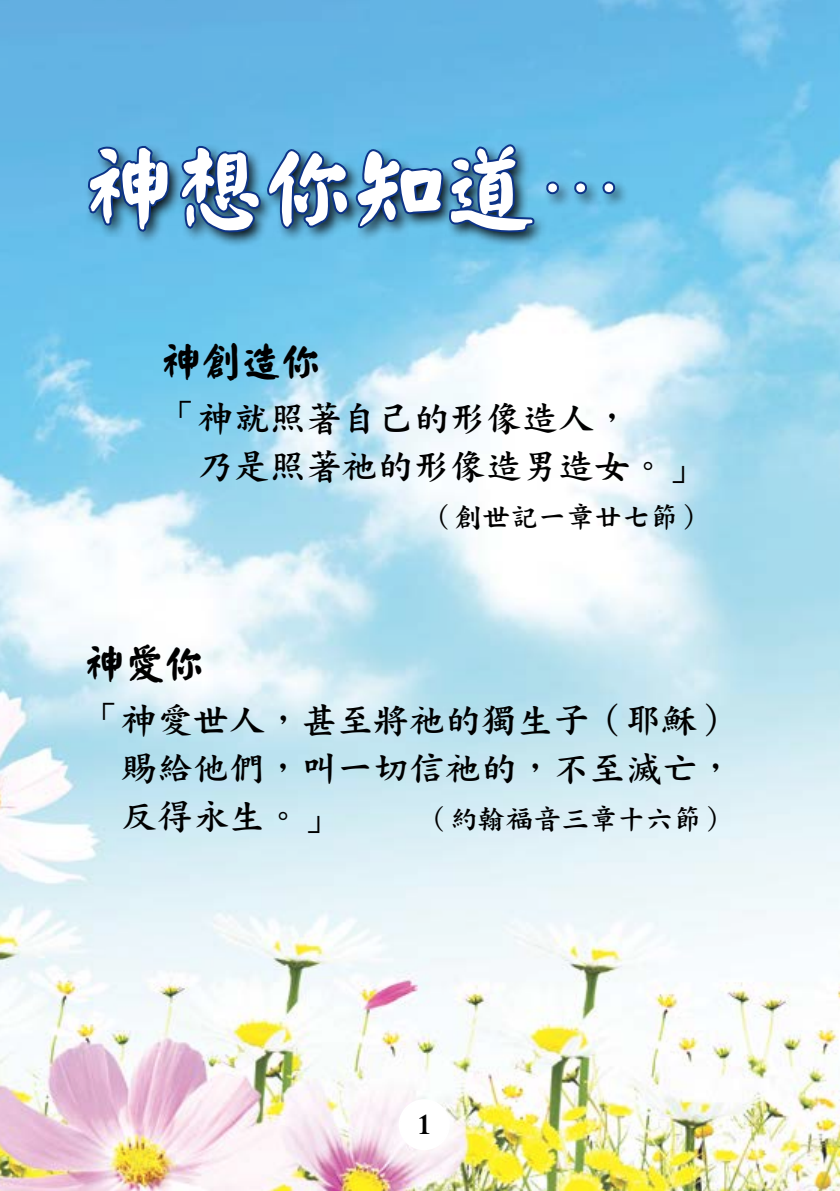
<style>
.page{position:relative;width:840px;height:1191px;background:#fff}
.page>*{position:absolute;margin:0;border:0;box-sizing:border-box;transform-origin:0 0}
.t1{font:700 90px "C Ngan Kai HK";color:#fff}
.t2{font:700 40px "C Ngan Kai HK";color:#000}
.t3{font:36px/48px "DF Kai Shu HK W7";color:#000}
.t4{font:28px "DF Kai Shu HK W7";color:#000}
.t5{font:600 28px "Times LT Std";color:#000}
</style>
<div class="page">
<img style="left:0;top:0;width:839px;height:1191px">
<div style="left:399px;top:1100px;width:49px;height:49px;background:#fff;border-radius:50%"></div>
<div style="left:398px;top:1099px;width:51px;height:51px;border:2px solid #fff;border-radius:50%"></div>
<svg style="left:84px;top:142px;width:545px;height:106px;background:#67bde5"></svg>
<svg style="left:86px;top:0;width:85px;height:231px;background:#5096c6"></svg>
<svg style="left:178px;top:142px;width:359px;height:93px;background:#366e9c"></svg>
<svg style="left:545px;top:179px;width:72px;height:18px"></svg>
<h1 class="t1" style="left:85px;top:137px;width:542px">神想你知道…</h1>
<p class="t2" style="left:162px;top:339px;width:161px">神創造你</p>
<p class="t3" style="left:198px;top:393px;width:506px;text-indent:-36px">「神就照著自己的形像造人，<br>乃是照著祂的形像造男造女。」</p>
<p class="t4" style="left:426px;top:501px;width:281px">（創世記一章廿七節）</p>
<p class="t2" style="left:85px;top:641px;width:121px">神愛你</p>
<p class="t3" style="left:121px;top:695px;width:614px;text-align:justify;text-indent:-36px">「神愛世人，甚至將祂的獨生子（耶穌）賜給他們，叫一切信祂的，不至滅亡，反得永生。」</p>
<p class="t4" style="left:421px;top:803px;width:310px">（約翰福音三章十六節）</p>
<p class="t5" style="left:417px;top:1108px;width:15px">1</p>
</div>
